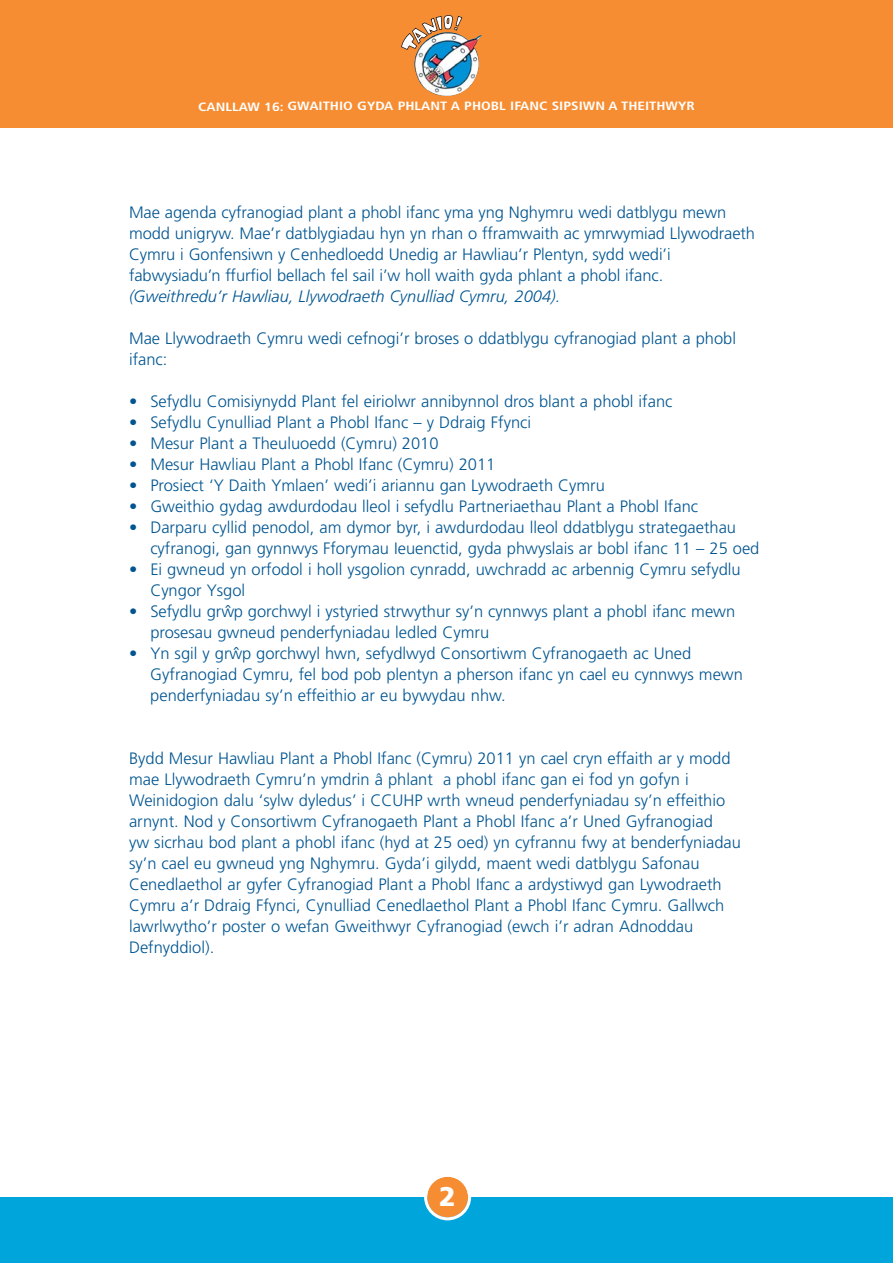
<style>
.page{position:relative;width:893px;height:1263px;background:#fff}
.page>*{position:absolute;margin:0;border:0;box-sizing:border-box;transform-origin:0 0}
.t1{font:900 27px "Frutiger";color:#fff}
.t2{font:300 16.5px/21px "Frutiger";color:#005591}
.t3{font:italic 300 16.5px "Frutiger";color:#005591}
.t4{font:700 condensed 12px "Frutiger";color:#fff;scale:1.25 1}
.t5{font:700 7.2px "Frutiger";color:#005591;scale:1.67 1}
</style>
<div class="page">
<div style="left:0;top:1198px;width:893px;height:65px;background:#00a5dc"></div>
<svg style="left:424px;top:1176px;width:47px;height:44px"></svg>
<div style="left:0;top:0;width:893px;height:128px;background:#f78d32"></div>
<svg style="left:401px;top:15px;width:61px;height:35px"></svg>
<img style="left:414px;top:32px;width:68px;height:64px">
<p class="t4" style="left:198px;top:101px;width:399px">CANLLAW 16: GWAITHIO GYDA PHLANT A PHOBL IFANC SIPSIWN A THEITHWYR</p>
<p class="t2" style="left:129px;top:203px;width:628px">Mae agenda cyfranogiad plant a phobl ifanc yma yng Nghymru wedi datblygu mewn modd unigryw. Mae’r datblygiadau hyn yn rhan o fframwaith ac ymrwymiad Llywodraeth Cymru i Gonfensiwn y Cenhedloedd Unedig ar Hawliau’r Plentyn, sydd wedi’i fabwysiadu’n ffurfiol bellach fel sail i’w holl waith gyda phlant a phobl ifanc.</p>
<p class="t3" style="left:129px;top:290px;width:433px">(Gweithredu’r Hawliau, Llywodraeth Cynulliad Cymru, 2004).</p>
<p class="t2" style="left:129px;top:329px;width:608px">Mae Llywodraeth Cymru wedi cefnogi’r broses o ddatblygu cyfranogiad plant a phobl ifanc:</p>
<p class="t2" style="left:129px;top:392px;width:545px">• Sefydlu Comisiynydd Plant fel eiriolwr annibynnol dros blant a phobl ifanc</p>
<p class="t2" style="left:129px;top:413px;width:404px">• Sefydlu Cynulliad Plant a Phobl Ifanc – y Ddraig Ffynci</p>
<p class="t2" style="left:129px;top:434px;width:311px">• Mesur Plant a Theuluoedd (Cymru) 2010</p>
<p class="t2" style="left:129px;top:455px;width:368px">• Mesur Hawliau Plant a Phobl Ifanc (Cymru) 2011</p>
<p class="t2" style="left:129px;top:476px;width:477px">• Prosiect ‘Y Daith Ymlaen’ wedi’i ariannu gan Lywodraeth Cymru</p>
<p class="t2" style="left:129px;top:497px;width:571px">• Gweithio gydag awdurdodau lleol i sefydlu Partneriaethau Plant a Phobl Ifanc</p>
<p class="t2" style="left:150px;top:518px;width:611px;text-indent:-21px">• Darparu cyllid penodol, am dymor byr, i awdurdodau lleol ddatblygu strategaethau cyfranogi, gan gynnwys Fforymau Ieuenctid, gyda phwyslais ar bobl ifanc 11 – 25 oed</p>
<p class="t2" style="left:150px;top:560px;width:592px;text-indent:-21px">• Ei gwneud yn orfodol i holl ysgolion cynradd, uwchradd ac arbennig Cymru sefydlu<br>Cyngor Ysgol</p>
<p class="t2" style="left:129px;top:602px;width:608px">• Sefydlu grwp gorchwyl i ystyried strwythur sy’n cynnwys plant a phobl ifanc mewn</p>
<p class="t5" style="left:225px;top:604px;width:6px">^</p>
<p class="t2" style="left:150px;top:623px;width:340px">prosesau gwneud penderfyniadau ledled Cymru</p>
<p class="t2" style="left:129px;top:644px;width:564px">• Yn sgil y grwp gorchwyl hwn, sefydlwyd Consortiwm Cyfranogaeth ac Uned</p>
<p class="t5" style="left:233px;top:646px;width:6px">^</p>
<p class="t2" style="left:150px;top:665px;width:594px">Gyfranogiad Cymru, fel bod pob plentyn a pherson ifanc yn cael eu cynnwys mewn penderfyniadau sy’n effeithio ar eu bywydau nhw.</p>
<p class="t2" style="left:129px;top:749px;width:613px">Bydd Mesur Hawliau Plant a Phobl Ifanc (Cymru) 2011 yn cael cryn effaith ar y modd mae Llywodraeth Cymru’n ymdrin â phlant a phobl ifanc gan ei fod yn gofyn i Weinidogion dalu ‘sylw dyledus’ i CCUHP wrth wneud penderfyniadau sy’n effeithio arnynt. Nod y Consortiwm Cyfranogaeth Plant a Phobl Ifanc a’r Uned Gyfranogiad<br>yw sicrhau bod plant a phobl ifanc (hyd at 25 oed) yn cyfrannu fwy at benderfyniadau sy’n cael eu gwneud yng Nghymru. Gyda’i gilydd, maent wedi datblygu Safonau Cenedlaethol ar gyfer Cyfranogiad Plant a Phobl Ifanc a ardystiwyd gan Lywodraeth Cymru a’r Ddraig Ffynci, Cynulliad Cenedlaethol Plant a Phobl Ifanc Cymru. Gallwch lawrlwytho’r poster o wefan Gweithwyr Cyfranogiad (ewch i’r adran Adnoddau Defnyddiol).</p>
<h1 class="t1" style="left:439px;top:1186px;width:18px">2</h1>
</div>
